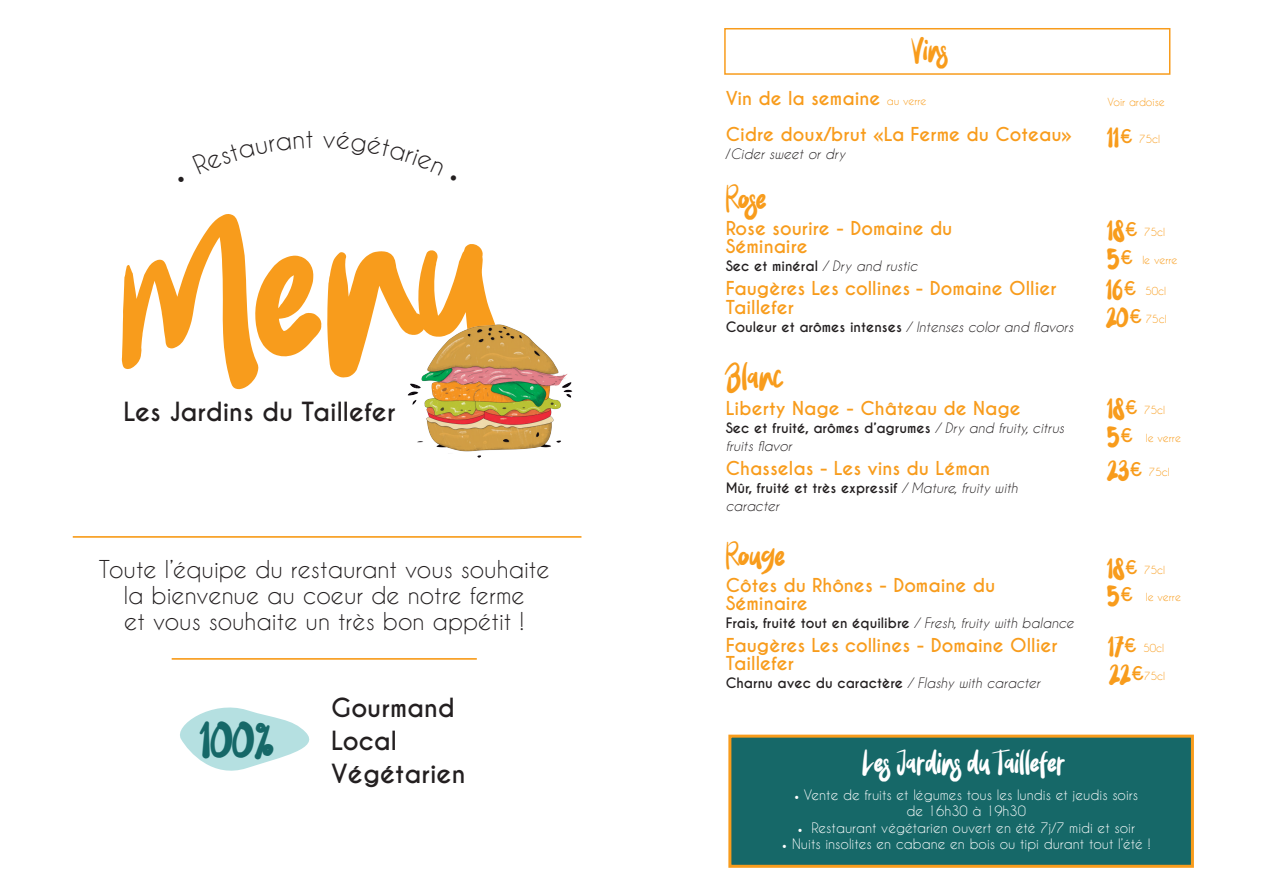
<style>
.page{position:relative;width:1263px;height:893px;background:#fff}
.page>*{position:absolute;margin:0;border:0;box-sizing:border-box;transform-origin:0 0}
.t1{font:198px "Wowi Typeface";color:#f89c1c}
.t2{font:49.5px "Wowi Typeface";color:#166868}
.t3{font:30px "Wowi Typeface";color:#f89c1c}
.t4{font:27px "Wowi Typeface";color:#fff}
.t5{font:27px "Wowi Typeface";color:#f89c1c}
.t6{font:700 24.75px "Caviar Dreams";color:#231f20}
.t7{font:23.1px "Caviar Dreams";color:#231f20}
.t8{font:700 18px/19.5px "Caviar Dreams";color:#f89c1c}
.t9{font:13.5px/16.2px "Caviar Dreams";color:#fff;text-align:center}
.t10{font:italic 13.5px/18px "Caviar Dreams";color:#231f20}
.t11{font:700 13.5px "Caviar Dreams";color:#231f20}
.t12{font:10.5px "Caviar Dreams";color:#f89c1c}
.s1{font-weight:400;font-size:10.5px}
.s2{font-style:normal}
.s3{font-weight:700;font-style:normal}
.s4{font-weight:400;font-style:italic}
.s5{font-family:"Wowi Typeface";font-size:27px}
.s6{font-weight:700;font-size:18px}
.s7{font-family:"Minion Pro";font-size:12px}
</style>
<div class="page">
<div style="left:724px;top:28px;width:446px;height:47px;border:2px solid #f89c1c"></div>
<div style="left:728px;top:735px;width:466px;height:133px;background:#166868;border:3px solid #f89c1c"></div>
<svg style="left:180px;top:707px;width:130px;height:64px"></svg>
<img style="left:407px;top:324px;width:166px;height:134px">
<hr style="left:73px;top:536px;width:508px;height:2px;background:#f89c1c">
<hr style="left:172px;top:658px;width:305px;height:2px;background:#f89c1c">
<p class="t1" style="left:105px;top:181px;width:384px;rotate:-5deg">Menu</p>
<p class="t6" style="left:123px;top:396px;width:273px">Les Jardins du Taillefer</p>
<p class="t7" style="left:99px;top:555px;width:452px">Toute l’équipe du restaurant vous souhaite</p>
<p class="t7" style="left:124px;top:581px;width:403px">la bienvenue au coeur de notre ferme</p>
<p class="t7" style="left:124px;top:608px;width:401px">et vous souhaite un très bon appétit !</p>
<p class="t2" style="left:200px;top:703px;width:75px">100%</p>
<p class="t6" style="left:331px;top:693px;width:125px">Gourmand</p>
<p class="t6" style="left:331px;top:726px;width:67px">Local</p>
<p class="t6" style="left:331px;top:759px;width:136px">Végétarien</p>
<p class="t5" style="left:911px;top:33px;width:38px">Vins</p>
<p class="t8" style="left:726px;top:89px;width:202px">Vin de la semaine <span class="s1">au verre</span></p>
<p class="t8" style="left:726px;top:125px;width:348px">Cidre doux/brut «La Ferme du Coteau»</p>
<p class="t10" style="left:726px;top:145px;width:121px"><span class="s2">/</span>Cider sweet or dry</p>
<p class="t3" style="left:726px;top:180px;width:42px">Rosé</p>
<p class="t8" style="left:726px;top:218px;width:228px">Rose sourire - Domaine du</p>
<p class="t8" style="left:726px;top:236px;width:84px">Séminaire</p>
<p class="t10" style="left:726px;top:256px;width:193px"><span class="s3">Sec et minéral</span> / Dry and rustic</p>
<p class="t8" style="left:726px;top:278px;width:332px">Faugères Les collines - Domaine Ollier<br>Taillefer</p>
<p class="t10" style="left:726px;top:318px;width:349px"><span class="s3">Couleur et arômes intenses</span> / Intenses color and flavors</p>
<p class="t3" style="left:726px;top:358px;width:60px">Blanc</p>
<p class="t8" style="left:726px;top:398px;width:297px">Liberty Nage - Château de Nage</p>
<p class="t10" style="left:726px;top:418px;width:340px"><span class="s3">Sec et fruité, arômes d’agrumes</span> / Dry and fruity, citrus fruits flavor</p>
<p class="t8" style="left:726px;top:458px;width:266px">Chasselas - Les vins du Léman</p>
<p class="t11" style="left:726px;top:479px;width:294px">Mûr, fruité et très expressif <span class="s4">/ Mature, fruity with</span></p>
<p class="t10" style="left:726px;top:496px;width:55px">caracter</p>
<p class="t3" style="left:726px;top:537px;width:61px">Rouge</p>
<p class="t8" style="left:726px;top:575px;width:271px">Côtes du Rhônes - Domaine du</p>
<p class="t8" style="left:726px;top:593px;width:84px">Séminaire</p>
<p class="t11" style="left:726px;top:614px;width:350px">Frais, fruité tout en équilibre <span class="s4">/ Fresh, fruity with balance</span></p>
<p class="t8" style="left:726px;top:636px;width:333px;line-height:18px">Faugères Les collines - Domaine Ollier<br>Taillefer</p>
<p class="t11" style="left:726px;top:674px;width:316px">Charnu avec du caractère <span class="s4">/ Flashy with caracter</span></p>
<p class="t12" style="left:1107px;top:96px;width:59px">Voir ardoise</p>
<p class="t12" style="left:1107px;top:133px;width:54px"><span class="s5">11</span><span class="s6">€</span> 75cl</p>
<p class="t12" style="left:1107px;top:226px;width:59px"><span class="s5">18</span><span class="s6">€</span> 75cl</p>
<p class="t12" style="left:1106px;top:285px;width:61px"><span class="s5">16</span><span class="s6">€</span> 50cl</p>
<p class="t12" style="left:1107px;top:254px;width:72px"><span class="s5">5</span><span class="s6">€</span> le verre</p>
<p class="t12" style="left:1106px;top:313px;width:62px"><span class="s5">20</span><span class="s6">€</span> 75cl</p>
<p class="t12" style="left:1107px;top:404px;width:59px"><span class="s5">18</span><span class="s6">€</span> 75cl</p>
<p class="t12" style="left:1107px;top:465px;width:64px"><span class="s5">23</span><span class="s6">€</span> 75cl</p>
<p class="t12" style="left:1107px;top:432px;width:75px"><span class="s5">5</span><span class="s6">€</span> le verre</p>
<p class="t12" style="left:1107px;top:563px;width:59px"><span class="s5">18</span><span class="s6">€</span> 75cl</p>
<p class="t12" style="left:1107px;top:591px;width:75px"><span class="s5">5</span><span class="s6">€</span> le verre</p>
<p class="t12" style="left:1108px;top:641px;width:57px"><span class="s5">17</span><span class="s6">€</span> 50cl</p>
<p class="t12" style="left:1109px;top:670px;width:57px"><span class="s5">22</span><span class="s6">€</span>75cl</p>
<p class="t4" style="left:862px;top:746px;width:205px">Les Jardins du Taillefer</p>
<p class="t9" style="left:794px;top:787px;width:345px"><span class="s7">•</span> Vente de fruits et légumes tous les lundis et jeudis soirs de 16h30 à 19h30</p>
<p class="t9" style="left:798px;top:819px;width:339px"><span class="s7">•</span> Restaurant végétarien ouvert en été 7j/7 midi et soir</p>
<p class="t9" style="left:782px;top:835px;width:370px"><span class="s7">•</span> Nuits insolites en cabane en bois ou tipi durant tout l’été !</p>
</div>
